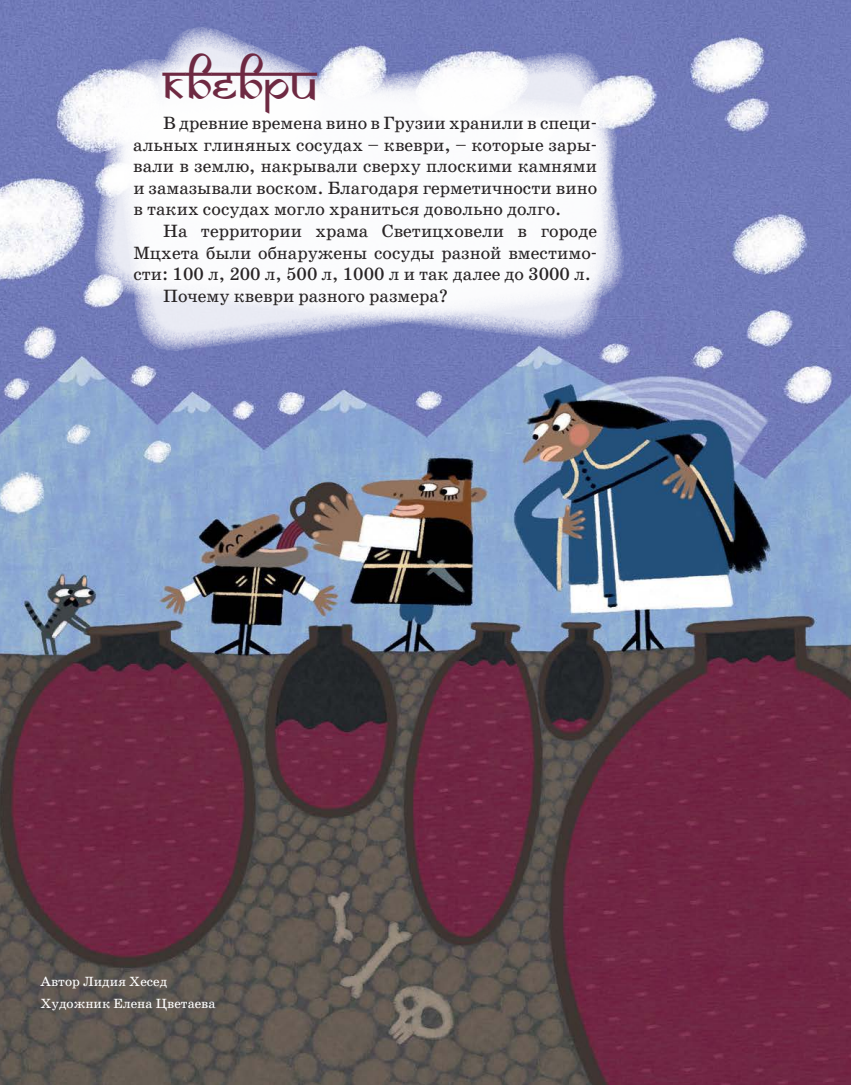
<style>
.page{position:relative;width:851px;height:1085px;background:#fff}
.page>*{position:absolute;margin:0;border:0;box-sizing:border-box;transform-origin:0 0}
.Text_Schoolbook{font:49.5px "DS Izmir";color:#6e2942}
.Text_Schoolbook-2{font:18px/21.6px "School Book C";color:#282425;text-align:justify}
.name_of_artists{font:13.5px "School Book AC";color:#fff}
</style>
<div class="page">
<img style="left:0;top:0;width:850px;height:1084px">
<svg style="left:111px;top:48px;width:517px;height:307px;background:#7d86be"></svg>
<svg style="left:91px;top:55px;width:530px;height:288px"></svg>
<svg style="left:110px;top:15px;width:229px;height:238px"></svg>
<p class="Text_Schoolbook" style="left:163px;top:53px;width:155px">КВЕВРИ</p>
<p class="Text_Schoolbook-2" style="left:133px;top:112px;width:465px;text-indent:30px">В древние времена вино в Грузии хранили в специ&shy;альных глиняных сосудах – квеври, – которые зары&shy;вали в землю, накрывали сверху плоскими камнями и замазывали воском. Благодаря герметичности вино в таких сосудах могло храниться довольно долго.</p>
<p class="Text_Schoolbook-2" style="left:133px;top:220px;width:465px;text-indent:30px">На территории храма Светицховели в городе Мцхета были обнаружены сосуды разной вместимо&shy;сти: 100 л, 200 л, 500 л, 1000 л и так далее до 3000 л.</p>
<p class="Text_Schoolbook-2" style="left:163px;top:285px;width:286px">Почему квеври разного размера?</p>
<p class="name_of_artists" style="left:40px;top:974px;width:128px">Автор Лидия Хесед</p>
<p class="name_of_artists" style="left:40px;top:995px;width:176px">Художник Елена Цветаева</p>
</div>
